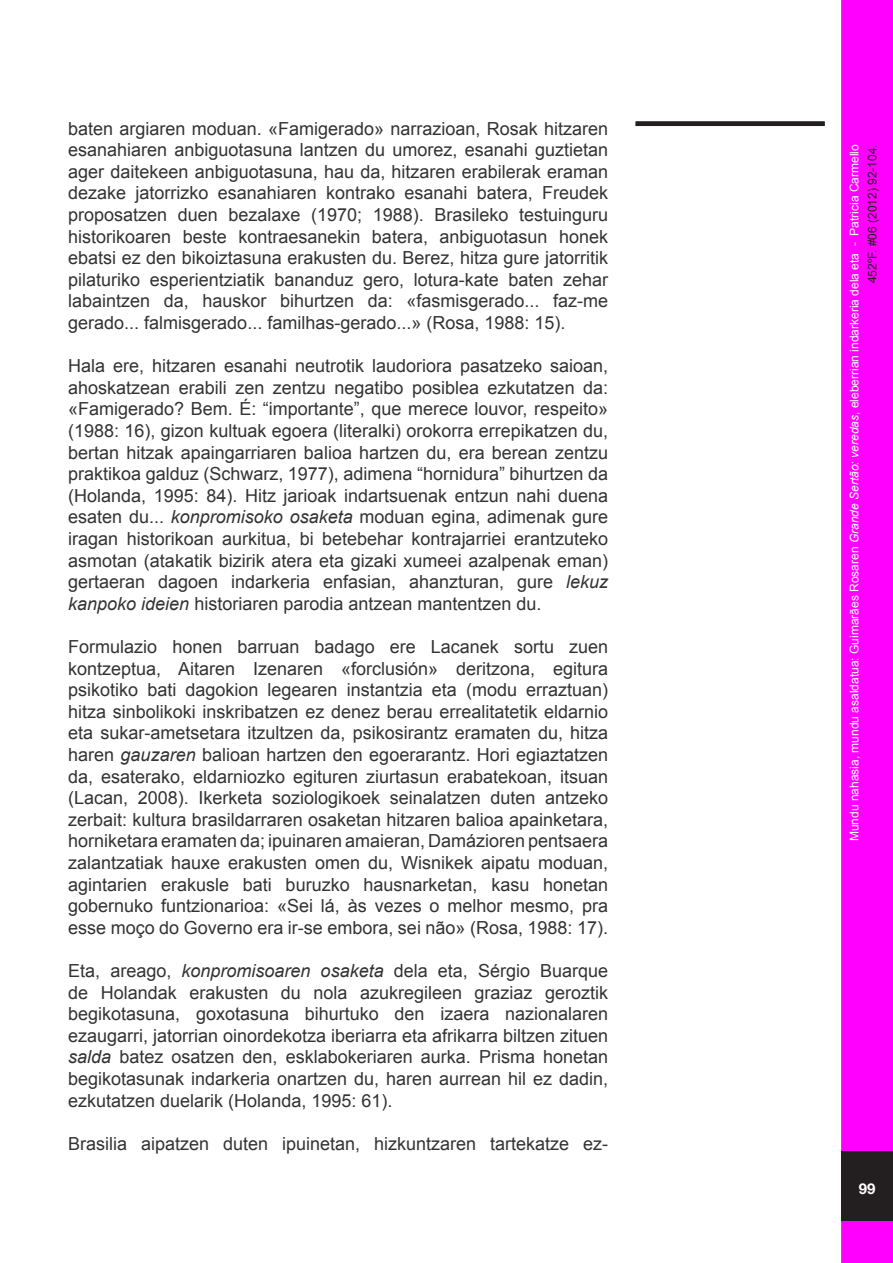
<style>
.page{position:relative;width:893px;height:1263px;background:#fff}
.page>*{position:absolute;margin:0;border:0;box-sizing:border-box;transform-origin:0 0}
.t1{font:18px/21.6px "Arial";color:#333;text-align:justify}
.t2{font:700 15px "Helvetica Neue";color:#fff}
.t3{font:12px/18px "Arial";color:#fff;text-align:right}
.s1{font-style:italic}
.s2{color:#231f20}
</style>
<div class="page">
<div style="left:843px;top:2px;width:48px;height:1259px;background:#f0f"></div>
<div style="left:841px;top:0;width:52px;height:1263px;border:3px solid #f0f"></div>
<div style="left:841px;top:1151px;width:52px;height:70px;background:#231f20"></div>
<div style="left:636px;top:121px;width:189px;height:5px;background:#231f20"></div>
<p class="t1" style="left:68px;top:118px;width:541px">baten argiaren moduan. «Famigerado» narrazioan, Rosak hitzaren esanahiaren anbiguotasuna lantzen du umorez, esanahi guztietan ager daitekeen anbiguotasuna, hau da, hitzaren erabilerak eraman dezake jatorrizko esanahiaren kontrako esanahi batera, Freudek proposatzen duen bezalaxe (1970; 1988). Brasileko testuinguru historikoaren beste kontraesanekin batera, anbiguotasun honek ebatsi ez den bikoiztasuna erakusten du. Berez, hitza gure jatorritik pilaturiko esperientziatik bananduz gero, lotura-kate baten zehar labaintzen da, hauskor bihurtzen da: «fasmisgerado... faz-me gerado... falmisgerado... familhas-gerado...» (Rosa, 1988: 15).</p>
<p class="t1" style="left:68px;top:355px;width:541px">Hala ere, hitzaren esanahi neutrotik laudoriora pasatzeko saioan, ahoskatzean erabili zen zentzu negatibo posiblea ezkutatzen da: «Famigerado? Bem. É: “importante”, que merece louvor, respeito» (1988: 16), gizon kultuak egoera (literalki) orokorra errepikatzen du, bertan hitzak apaingarriaren balioa hartzen du, era berean zentzu praktikoa galduz (Schwarz, 1977), adimena “hornidura” bihurtzen da (Holanda, 1995: 84). Hitz jarioak indartsuenak entzun nahi duena esaten du... <span class="s1">konpromisoko osaketa</span> moduan egina, adimenak gure iragan historikoan aurkitua, bi betebehar kontrajarriei erantzuteko asmotan (atakatik bizirik atera eta gizaki xumeei azalpenak eman) gertaeran dagoen indarkeria enfasian, ahanzturan, gure <span class="s1">lekuz kanpoko ideien</span> historiaren parodia antzean mantentzen du.</p>
<p class="t1" style="left:68px;top:636px;width:541px">Formulazio honen barruan badago ere Lacanek sortu zuen kontzeptua, Aitaren Izenaren «forclusión» deritzona, egitura psikotiko bati dagokion legearen instantzia eta (modu erraztuan) hitza sinbolikoki inskribatzen ez denez berau errealitatetik eldarnio eta sukar-ametsetara itzultzen da, psikosirantz eramaten du, hitza haren <span class="s1">gauzaren</span> balioan hartzen den egoerarantz. Hori egiaztatzen da, esaterako, eldarniozko egituren ziurtasun erabatekoan, itsuan (Lacan, 2008). Ikerketa soziologikoek seinalatzen duten antzeko zerbait: kultura brasildarraren osaketan hitzaren balioa apainketara, horniketara eramaten da; ipuinaren amaieran, Damázioren pentsaera zalantzatiak hauxe erakusten omen du, Wisnikek aipatu moduan, agintarien erakusle bati buruzko hausnarketan, kasu honetan gobernuko funtzionarioa: «Sei lá, às vezes o melhor mesmo, pra esse moço do Governo era ir-se embora, sei não» (Rosa, 1988: 17).</p>
<p class="t1" style="left:68px;top:960px;width:541px">Eta, areago, <span class="s1">konpromisoaren osaketa</span> dela eta, Sérgio Buarque de Holandak erakusten du nola azukregileen graziaz geroztik begikotasuna, goxotasuna bihurtuko den izaera nazionalaren ezaugarri, jatorrian oinordekotza iberiarra eta afrikarra biltzen zituen <span class="s1">salda</span> batez osatzen den, esklabokeriaren aurka. Prisma honetan begikotasunak indarkeria onartzen du, haren aurrean hil ez dadin, ezkutatzen duelarik (Holanda, 1995: 61).</p>
<p class="t1" style="left:68px;top:1133px;width:541px">Brasilia aipatzen duten ipuinetan, hizkuntzaren tartekatze ez-</p>
<p class="t3" style="left:845px;top:841px;width:699px;rotate:-90deg">Mundu nahasia, mundu asaldatua: Guimarães Rosaren <span class="s1">Grande Sertão: veredas</span>, eleberrian indarkeria dela eta - Patricia Carmello<br><span class="s2">452ºF. #06 (2012) 92-104.</span></p>
<p class="t2" style="left:859px;top:1179px;width:18px">99</p>
</div>
